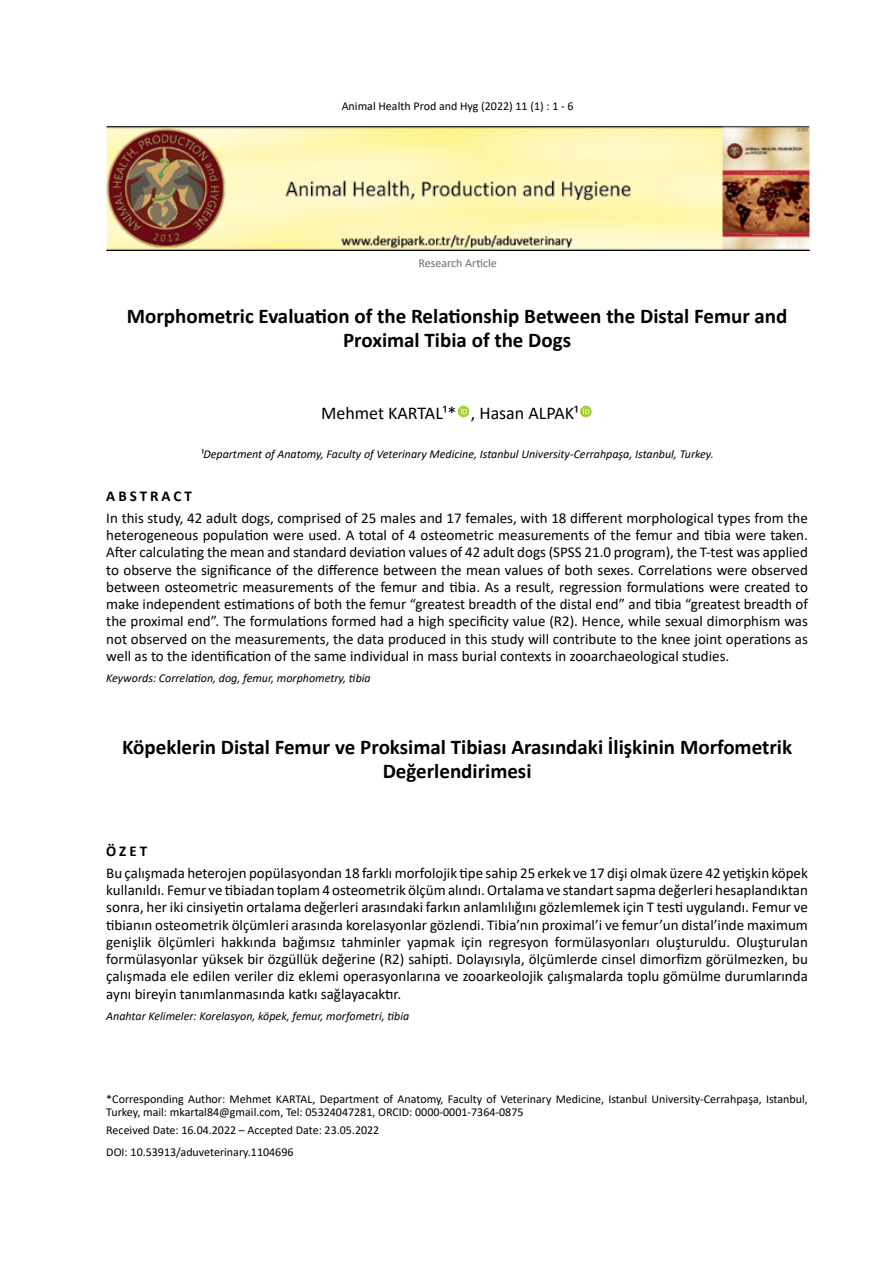
<style>
.page{position:relative;width:893px;height:1263px;background:#fff}
.page>*{position:absolute;margin:0;border:0;box-sizing:border-box;transform-origin:0 0}
.t1{font:700 21px/24.2px "Calibri";color:#000;text-align:center}
.t2{font:18px "Calibri";color:#000}
.t3{font:15px/17.2px "Calibri";color:#000;text-align:justify}
.t4{font:700 15px "Calibri";letter-spacing:.2em;color:#000}
.t5{font:12px/13.8px "Calibri";color:#000}
.t6{font:italic 12px "Calibri";color:#000}
.t7{font:12px "Calibri";color:#6d6e71}
</style>
<div class="page">
<svg style="left:458px;top:406px;width:11px;height:11px"></svg>
<svg style="left:580px;top:406px;width:12px;height:11px"></svg>
<img style="left:106px;top:126px;width:703px;height:124px">
<p class="t5" style="left:342px;top:99px;width:233px">Animal Health Prod and Hyg (2022) 11 (1) : 1 - 6</p>
<p class="t7" style="left:418px;top:255px;width:80px">Research Article</p>
<h1 class="t1" style="left:127px;top:304px;width:662px">Morphometric Evaluation of the Relationship Between the Distal Femur and<br>Proximal Tibia of the Dogs</h1>
<p class="t2" style="left:321px;top:400px;width:259px">Mehmet KARTAL1* , Hasan ALPAK1</p>
<p class="t6" style="left:200px;top:446px;width:515px">1Department of Anatomy, Faculty of Veterinary Medicine, Istanbul University-Cerrahpaşa, Istanbul, Turkey.</p>
<p class="t4" style="left:106px;top:486px;width:87px">ABSTRACT</p>
<p class="t3" style="left:106px;top:509px;width:703px">In this study, 42 adult dogs, comprised of 25 males and 17 females, with 18 different morphological types from the heterogeneous population were used. A total of 4 osteometric measurements of the femur and tibia were taken.<br>After calculating the mean and standard deviation values of 42 adult dogs (SPSS 21.0 program), the T-test was applied to observe the significance of the difference between the mean values of both sexes. Correlations were observed between osteometric measurements of the femur and tibia. As a result, regression formulations were created to make independent estimations of both the femur “greatest breadth of the distal end” and tibia “greatest breadth of the proximal end”. The formulations formed had a high specificity value (R2). Hence, while sexual dimorphism was not observed on the measurements, the data produced in this study will contribute to the knee joint operations as well as to the identification of the same individual in mass burial contexts in zooarchaeological studies.</p>
<p class="t6" style="left:106px;top:670px;width:266px">Keywords: Correlation, dog, femur, morphometry, tibia</p>
<h1 class="t1" style="left:122px;top:734px;width:671px">Köpeklerin Distal Femur ve Proksimal Tibiası Arasındaki İlişkinin Morfometrik<br>Değerlendirimesi</h1>
<p class="t4" style="left:106px;top:841px;width:42px">ÖZET</p>
<p class="t3" style="left:106px;top:864px;width:703px">Bu çalışmada heterojen popülasyondan 18 farklı morfolojik tipe sahip 25 erkek ve 17 dişi olmak üzere 42 yetişkin köpek kullanıldı. Femur ve tibiadan toplam 4 osteometrik ölçüm alındı. Ortalama ve standart sapma değerleri hesaplandıktan sonra, her iki cinsiyetin ortalama değerleri arasındaki farkın anlamlılığını gözlemlemek için T testi uygulandı. Femur ve tibianın osteometrik ölçümleri arasında korelasyonlar gözlendi. Tibia’nın proximal’i ve femur’un distal’inde maximum genişlik ölçümleri hakkında bağımsız tahminler yapmak için regresyon formülasyonları oluşturuldu. Oluşturulan formülasyonlar yüksek bir özgüllük değerine (R2) sahipti. Dolayısıyla, ölçümlerde cinsel dimorfizm görülmezken, bu çalışmada ele edilen veriler diz eklemi operasyonlarına ve zooarkeolojik çalışmalarda toplu gömülme durumlarında aynı bireyin tanımlanmasında katkı sağlayacaktır.</p>
<p class="t6" style="left:106px;top:1008px;width:304px">Anahtar Kelimeler: Korelasyon, köpek, femur, morfometri, tibia</p>
<p class="t5" style="left:106px;top:1091px;width:703px">*Corresponding Author: Mehmet KARTAL, Department of Anatomy, Faculty of Veterinary Medicine, Istanbul University-Cerrahpaşa, Istanbul,<br>Turkey, mail: mkartal84@gmail.com, Tel: 05324047281, ORCID: 0000-0001-7364-0875</p>
<p class="t5" style="left:106px;top:1119px;width:275px;line-height:21.5px">Received Date: 16.04.2022 – Accepted Date: 23.05.2022<br>DOI: 10.53913/aduveterinary.1104696</p>
</div>
